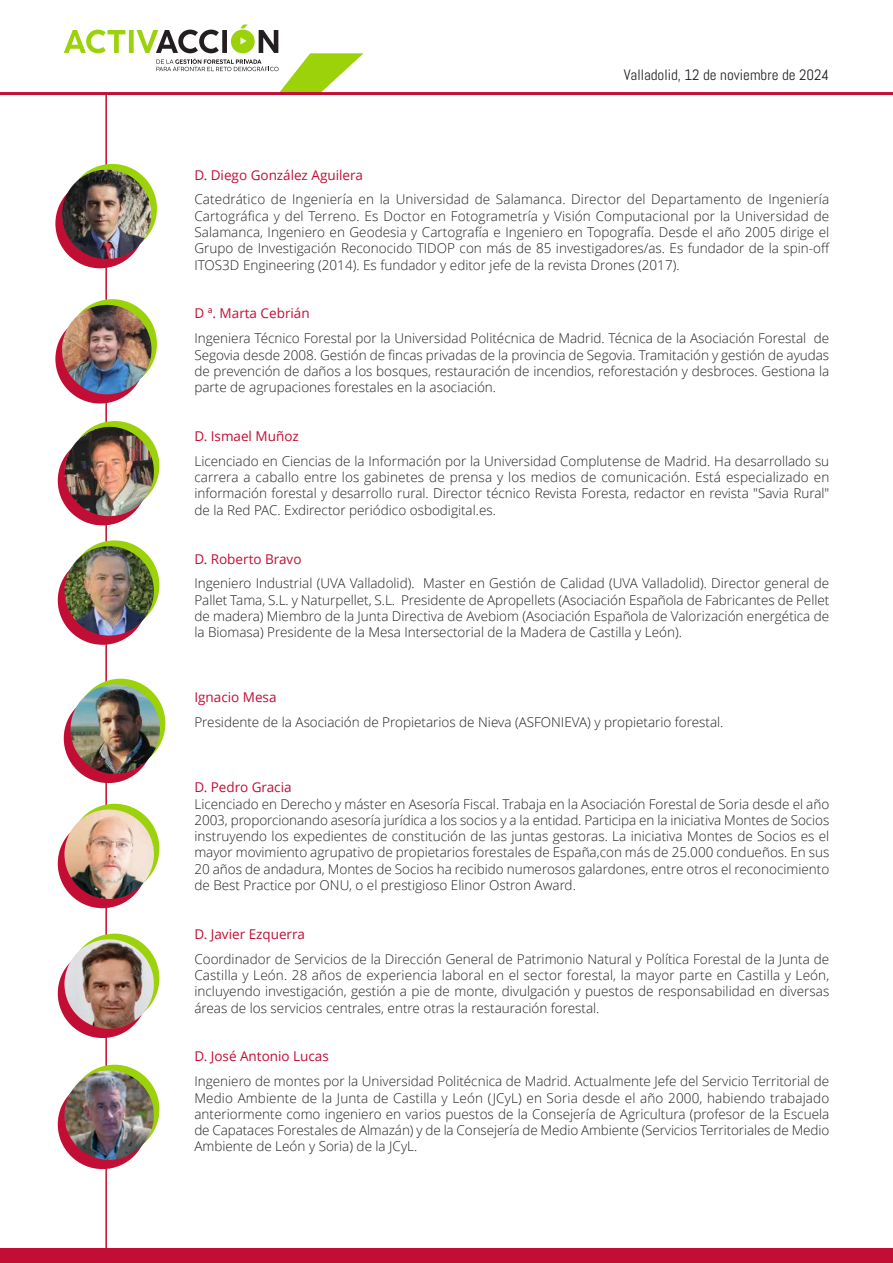
<style>
.page{position:relative;width:893px;height:1263px;background:#fff}
.page>*{position:absolute;margin:0;border:0;box-sizing:border-box;transform-origin:0 0}
.t1{font:15px "Abel";color:#231f20}
.t2{font:300 13.5px/16.4px "Open Sans";color:#231f20;text-align:justify}
.t3{font:13.5px "Open Sans";color:#c20d34}
</style>
<div class="page">
<hr style="left:105px;top:94px;width:2px;height:1154px;background:#c20d34">
<svg style="left:64px;top:25px;width:300px;height:67px"></svg>
<div style="left:0;top:1248px;width:893px;height:15px;background:#c20d34"></div>
<hr style="left:0;top:92px;width:893px;height:3px;background:#c20d34">
<div style="left:55px;top:179px;width:90px;height:89px;background:#c20d34;border-radius:50%"></div>
<svg style="left:68px;top:164px;width:89px;height:89px"></svg>
<img style="left:62px;top:170px;width:89px;height:89px;border-radius:50%">
<div style="left:58px;top:436px;width:89px;height:89px;background:#c20d34;border-radius:50%"></div>
<div style="left:70px;top:421px;width:89px;height:89px;background:#9bd20a;border-radius:50%"></div>
<img style="left:64px;top:427px;width:90px;height:89px;border-radius:50%">
<div style="left:58px;top:555px;width:89px;height:90px;background:#c20d34;border-radius:50%"></div>
<div style="left:70px;top:540px;width:89px;height:90px;background:#9bd20a;border-radius:50%"></div>
<img style="left:64px;top:546px;width:90px;height:89px;border-radius:50%">
<div style="left:58px;top:819px;width:89px;height:89px;background:#c20d34;border-radius:50%"></div>
<div style="left:70px;top:804px;width:89px;height:89px;background:#9bd20a;border-radius:50%"></div>
<img style="left:64px;top:809px;width:90px;height:90px;border-radius:50%">
<div style="left:64px;top:694px;width:89px;height:89px;background:#c20d34;border-radius:50%"></div>
<div style="left:76px;top:679px;width:89px;height:89px;background:#9bd20a;border-radius:50%"></div>
<img style="left:70px;top:684px;width:90px;height:90px;border-radius:50%">
<div style="left:58px;top:948px;width:89px;height:90px;background:#c20d34;border-radius:50%"></div>
<div style="left:70px;top:934px;width:89px;height:89px;background:#9bd20a;border-radius:50%"></div>
<img style="left:65px;top:939px;width:89px;height:90px;border-radius:50%">
<div style="left:58px;top:1080px;width:89px;height:89px;background:#c20d34;border-radius:50%"></div>
<div style="left:70px;top:1065px;width:89px;height:89px;background:#9bd20a;border-radius:50%"></div>
<img style="left:64px;top:1070px;width:90px;height:90px;border-radius:50%">
<div style="left:55px;top:314px;width:90px;height:89px;background:#c20d34;border-radius:50%"></div>
<svg style="left:68px;top:299px;width:89px;height:90px"></svg>
<img style="left:62px;top:305px;width:89px;height:89px;border-radius:50%">
<p class="t1" style="left:624px;top:66px;width:207px">Valladolid, 12 de noviembre de 2024</p>
<p class="t3" style="left:194px;top:165px;width:170px">D. Diego González Aguilera</p>
<p class="t2" style="left:194px;top:191px;width:637px">Catedrático de Ingeniería en la Universidad de Salamanca. Director del Departamento de Ingeniería Cartográfica y del Terreno. Es Doctor en Fotogrametría y Visión Computacional por la Universidad de Salamanca, Ingeniero en Geodesia y Cartografía e Ingeniero en Topografía. Desde el año 2005 dirige el Grupo de Investigación Reconocido TIDOP con más de 85 investigadores/as. Es fundador de la spin-off ITOS3D Engineering (2014). Es fundador y editor jefe de la revista Drones (2017).</p>
<p class="t3" style="left:194px;top:304px;width:117px">D ª. Marta Cebrián</p>
<p class="t2" style="left:194px;top:330px;width:636px">Ingeniera Técnico Forestal por la Universidad Politécnica de Madrid. Técnica de la Asociación Forestal de Segovia desde 2008. Gestión de fincas privadas de la provincia de Segovia. Tramitación y gestión de ayudas de prevención de daños a los bosques, restauración de incendios, reforestación y desbroces. Gestiona la parte de agrupaciones forestales en la asociación.</p>
<p class="t3" style="left:194px;top:427px;width:106px">D. Ismael Muñoz</p>
<p class="t2" style="left:194px;top:452px;width:636px">Licenciado en Ciencias de la Información por la Universidad Complutense de Madrid. Ha desarrollado su carrera a caballo entre los gabinetes de prensa y los medios de comunicación. Está especializado en información forestal y desarrollo rural. Director técnico Revista Foresta, redactor en revista "Savia Rural" de la Red PAC. Exdirector periódico osbodigital.es.</p>
<p class="t3" style="left:194px;top:549px;width:109px">D. Roberto Bravo</p>
<p class="t2" style="left:194px;top:575px;width:636px">Ingeniero Industrial (UVA Valladolid). Master en Gestión de Calidad (UVA Valladolid). Director general de Pallet Tama, S.L. y Naturpellet, S.L. Presidente de Apropellets (Asociación Española de Fabricantes de Pellet de madera) Miembro de la Junta Directiva de Avebiom (Asociación Española de Valorización energética de la Biomasa) Presidente de la Mesa Intersectorial de la Madera de Castilla y León).</p>
<p class="t3" style="left:194px;top:688px;width:84px">Ignacio Mesa</p>
<p class="t2" style="left:194px;top:714px;width:531px">Presidente de la Asociación de Propietarios de Nieva (ASFONIEVA) y propietario forestal.</p>
<p class="t3" style="left:194px;top:778px;width:99px">D. Pedro Gracia</p>
<p class="t2" style="left:194px;top:795px;width:636px">Licenciado en Derecho y máster en Asesoría Fiscal. Trabaja en la Asociación Forestal de Soria desde el año 2003, proporcionando asesoría jurídica a los socios y a la entidad. Participa en la iniciativa Montes de Socios instruyendo los expedientes de constitución de las juntas gestoras. La iniciativa Montes de Socios es el mayor movimiento agrupativo de propietarios forestales de España,con más de 25.000 condueños. En sus 20 años de andadura, Montes de Socios ha recibido numerosos galardones, entre otros el reconocimiento de Best Practice por ONU, o el prestigioso Elinor Ostron Award.</p>
<p class="t3" style="left:194px;top:924px;width:112px">D. Javier Ezquerra</p>
<p class="t2" style="left:194px;top:950px;width:636px">Coordinador de Servicios de la Dirección General de Patrimonio Natural y Política Forestal de la Junta de Castilla y León. 28 años de experiencia laboral en el sector forestal, la mayor parte en Castilla y León, incluyendo investigación, gestión a pie de monte, divulgación y puestos de responsabilidad en diversas áreas de los servicios centrales, entre otras la restauración forestal.</p>
<p class="t3" style="left:194px;top:1047px;width:136px">D. José Antonio Lucas</p>
<p class="t2" style="left:194px;top:1073px;width:636px">Ingeniero de montes por la Universidad Politécnica de Madrid. Actualmente Jefe del Servicio Territorial de Medio Ambiente de la Junta de Castilla y León (JCyL) en Soria desde el año 2000, habiendo trabajado anteriormente como ingeniero en varios puestos de la Consejería de Agricultura (profesor de la Escuela de Capataces Forestales de Almazán) y de la Consejería de Medio Ambiente (Servicios Territoriales de Medio Ambiente de León y Soria) de la JCyL.</p>
</div>
